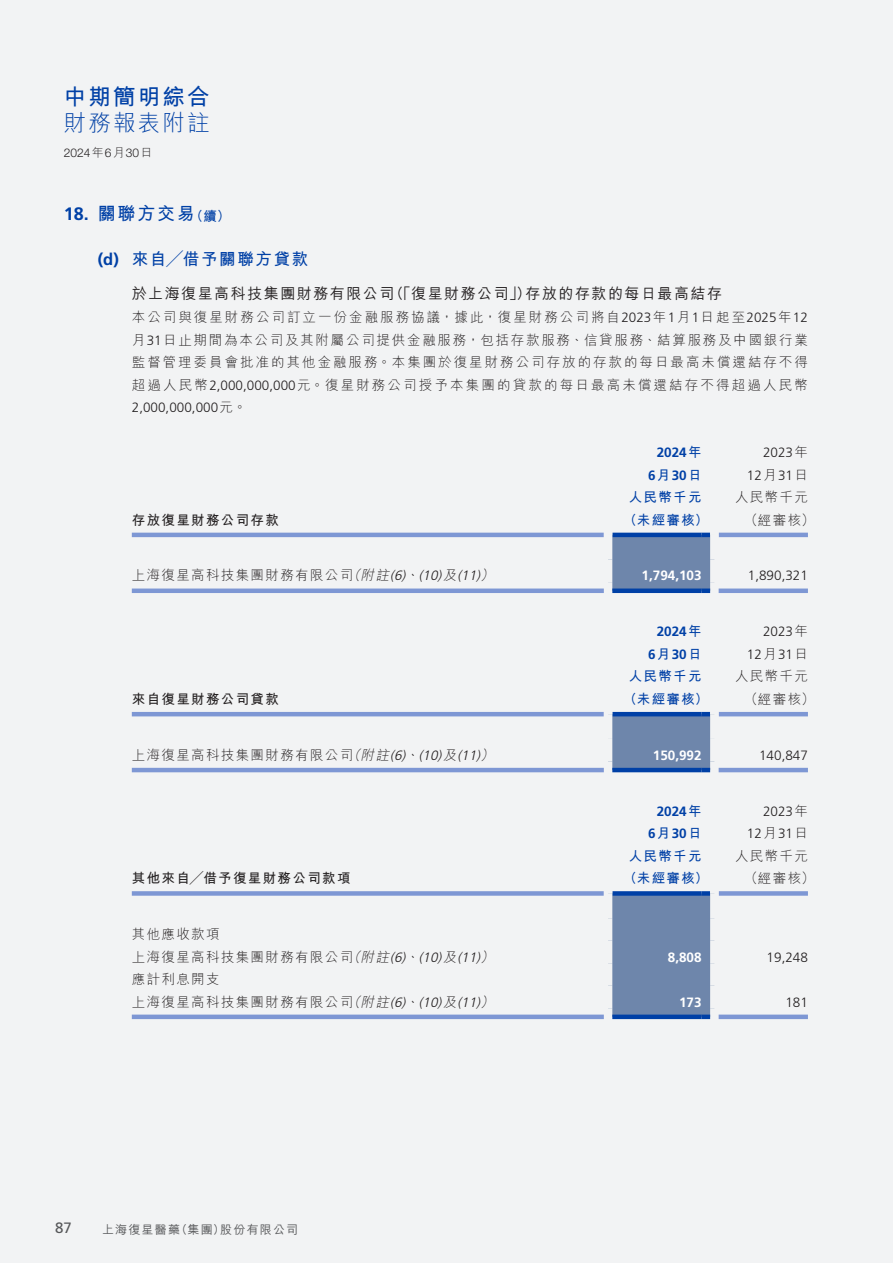
<style>
.page{position:relative;width:893px;height:1263px;background:#f2f3f4}
.page>*{position:absolute;margin:0;border:0;box-sizing:border-box;transform-origin:0 0}
.t1{font:700 22.5px "M Hei HK";letter-spacing:.095em;color:#0040a6}
.t2{font:300 22.5px "M Hei HK";letter-spacing:.095em;color:#0040a6}
.t3{font:700 18px "M Hei HK";letter-spacing:.1em;color:#0040a6}
.t4{font:700 18px "Frutiger LT Std";color:#0040a6}
.t5{font:700 16.5px "M Hei HK";letter-spacing:.1em;color:#0040a6}
.t6{font:700 16.5px "Frutiger LT Std";color:#0040a6}
.t7{font:500 15px "M Hei HK";letter-spacing:.1em;color:#231f20}
.t8{font:15px "Frutiger LT Std";color:#57585a}
.t9{font:300 13.5px/22.5px "M Hei HK";letter-spacing:.1em;color:#231f20;text-align:justify}
.t10{font:300 13.5px/22.5px "Frutiger LT Std";color:#231f20;text-align:right}
.t11{font:italic 300 13.5px "Frutiger LT Std";color:#231f20}
.t12{font:700 13.5px "M Hei HK";letter-spacing:.1em;color:#0040a6}
.t13{font:700 13.5px "M Hei HK";letter-spacing:.1em;color:#231f20}
.t14{font:700 13.5px/22.5px "Frutiger LT Std";color:#0040a6;text-align:right}
.t15{font:italic 300 13.5px "M Hei HK";color:#231f20}
.t16{font:700 13.5px "Frutiger LT Std";color:#fff}
.t17{font:500 12px "M Hei HK";letter-spacing:.1em;color:#57585a}
.t18{font:300 12px "Helvetica Neue LT Std";color:#231f20}
.s1{font-family:"M Hei HK"}
.s2{font-family:"Frutiger LT Std"}
</style>
<div class="page">
<hr style="left:132px;top:533px;width:472px;height:4px;background:#7e97d4">
<hr style="left:719px;top:533px;width:89px;height:4px;background:#7e97d4">
<svg style="left:612px;top:533px;width:98px;height:55px;background:#6681aa"></svg>
<div style="left:132px;top:588px;width:472px;height:5px;background:#7e97d4"></div>
<div style="left:719px;top:588px;width:89px;height:5px;background:#7e97d4"></div>
<div style="left:612px;top:588px;width:90px;height:5px;background:#0040a6"></div>
<div style="left:702px;top:588px;width:8px;height:5px;background:#0040a6"></div>
<hr style="left:132px;top:712px;width:472px;height:4px;background:#7e97d4">
<hr style="left:719px;top:712px;width:89px;height:4px;background:#7e97d4">
<hr style="left:132px;top:768px;width:472px;height:4px;background:#7e97d4">
<hr style="left:719px;top:768px;width:89px;height:4px;background:#7e97d4">
<svg style="left:608px;top:712px;width:106px;height:60px;background:#6985af"></svg>
<div style="left:612px;top:896px;width:98px;height:118px;background:#6e86ab"></div>
<div style="left:132px;top:891px;width:472px;height:5px;background:#7e97d4"></div>
<div style="left:719px;top:891px;width:89px;height:5px;background:#7e97d4"></div>
<div style="left:612px;top:891px;width:90px;height:5px;background:#0040a6"></div>
<div style="left:702px;top:891px;width:8px;height:5px;background:#0040a6"></div>
<div style="left:132px;top:1014px;width:472px;height:5px;background:#7e97d4"></div>
<div style="left:719px;top:1014px;width:89px;height:5px;background:#7e97d4"></div>
<div style="left:612px;top:1014px;width:90px;height:5px;background:#0040a6"></div>
<div style="left:702px;top:1014px;width:8px;height:5px;background:#0040a6"></div>
<h1 class="t1" style="left:64px;top:81px;width:147px">中期簡明綜合</h1>
<h1 class="t2" style="left:64px;top:111px;width:147px">財務報表附註</h1>
<p class="t18" style="left:64px;top:146px;width:90px">2024<span class="s1">年</span>6<span class="s1">月</span>30<span class="s1">日</span></p>
<h2 class="t4" style="left:64px;top:203px;width:27px">18.</h2>
<h2 class="t3" style="left:98px;top:200px;width:99px">關聯方交易</h2>
<p class="t12" style="left:190px;top:206px;width:42px">（續(</p>
<p class="t6" style="left:98px;top:250px;width:23px">d( )</p>
<p class="t5" style="left:132px;top:247px;width:178px">來自╱借予關聯方貸款</p>
<p class="t7" style="left:132px;top:283px;width:264px">於上海復星高科技集團財務有限公司</p>
<p class="t9" style="left:132px;top:306px;width:678px">本公司與復星財務公司訂立一份金融服務協議，據此，復星財務公司將自<span class="s2">2023</span>年<span class="s2">1</span>月<span class="s2">1</span>日起至<span class="s2">2025</span>年<span class="s2">12</span>月<span class="s2">31</span>日止期間為本公司及其附屬公司提供金融服務，包括存款服務、信貸服務、結算服務及中國銀行業監督管理委員會批准的其他金融服務。本集團於復星財務公司存放的存款的每日最高未償還結存不得超過人民幣<span class="s2">2,000,000,000</span>元。復星財務公司授予本集團的貸款的每日最高未償還結存不得超過人民幣</p>
<p class="t10" style="left:132px;top:396px;width:116px">2,000,000,000<span class="s1">元。</span></p>
<p class="t14" style="left:648px;top:441px;width:55px">2024<span class="s1">年<br></span>6<span class="s1">月</span>30<span class="s1">日</span></p>
<p class="t10" style="left:747px;top:441px;width:63px">2023<span class="s1">年<br></span>12<span class="s1">月</span>31<span class="s1">日</span></p>
<p class="t9" style="left:735px;top:486px;width:74px">人民幣千元</p>
<p class="t7" style="left:389px;top:283px;width:144px">（「復星財務公司」）</p>
<p class="t7" style="left:526px;top:283px;width:198px">存放的存款的每日最高結存</p>
<p class="t12" style="left:629px;top:487px;width:74px">人民幣千元</p>
<p class="t13" style="left:132px;top:510px;width:149px">存放復星財務公司存款</p>
<p class="t12" style="left:623px;top:510px;width:87px">（未經審核）</p>
<p class="t9" style="left:744px;top:508px;width:72px">（經審核(</p>
<p class="t9" style="left:132px;top:564px;width:223px">上海復星高科技集團財務有限公司</p>
<p class="t15" style="left:347px;top:569px;width:18px">（</p>
<p class="t15" style="left:476px;top:569px;width:22px">(<span class="s2">(</span></p>
<p class="t15" style="left:361px;top:569px;width:46px">附註 <span class="s2">6(</span></p>
<p class="t11" style="left:438px;top:568px;width:44px"><span class="s1">及</span>) 11</p>
<p class="t11" style="left:402px;top:568px;width:26px">)<span class="s1">、</span>(</p>
<p class="t11" style="left:457px;top:568px;width:9px">)</p>
<p class="t11" style="left:423px;top:568px;width:20px">10</p>
<p class="t16" style="left:642px;top:568px;width:62px">1,794,103</p>
<p class="t10" style="left:748px;top:565px;width:62px">1,890,321</p>
<p class="t14" style="left:648px;top:620px;width:55px">2024<span class="s1">年<br></span>6<span class="s1">月</span>30<span class="s1">日</span></p>
<p class="t10" style="left:747px;top:621px;width:63px">2023<span class="s1">年<br></span>12<span class="s1">月</span>31<span class="s1">日</span></p>
<p class="t9" style="left:735px;top:665px;width:74px">人民幣千元</p>
<p class="t12" style="left:629px;top:666px;width:74px">人民幣千元</p>
<p class="t13" style="left:132px;top:689px;width:149px">來自復星財務公司貸款</p>
<p class="t12" style="left:623px;top:689px;width:87px">（未經審核）</p>
<p class="t9" style="left:744px;top:687px;width:72px">（經審核(</p>
<p class="t9" style="left:132px;top:743px;width:223px">上海復星高科技集團財務有限公司</p>
<p class="t15" style="left:347px;top:748px;width:18px">（</p>
<p class="t15" style="left:476px;top:748px;width:22px">(<span class="s2">(</span></p>
<p class="t15" style="left:361px;top:748px;width:46px">附註 <span class="s2">6(</span></p>
<p class="t11" style="left:438px;top:747px;width:44px"><span class="s1">及</span>) 11</p>
<p class="t11" style="left:402px;top:747px;width:26px">)<span class="s1">、</span>(</p>
<p class="t11" style="left:457px;top:747px;width:9px">)</p>
<p class="t11" style="left:423px;top:747px;width:20px">10</p>
<p class="t16" style="left:653px;top:747px;width:50px">150,992</p>
<p class="t10" style="left:759px;top:744px;width:50px">140,847</p>
<p class="t14" style="left:648px;top:800px;width:55px">2024<span class="s1">年<br></span>6<span class="s1">月</span>30<span class="s1">日</span></p>
<p class="t10" style="left:747px;top:800px;width:63px">2023<span class="s1">年<br></span>12<span class="s1">月</span>31<span class="s1">日</span></p>
<p class="t9" style="left:735px;top:844px;width:74px">人民幣千元</p>
<p class="t12" style="left:629px;top:846px;width:74px">人民幣千元</p>
<p class="t13" style="left:132px;top:868px;width:220px">其他來自╱借予復星財務公司款項</p>
<p class="t12" style="left:623px;top:868px;width:87px">（未經審核）</p>
<p class="t9" style="left:744px;top:867px;width:72px">（經審核(</p>
<p class="t9" style="left:132px;top:922px;width:89px">其他應收款項</p>
<p class="t9" style="left:132px;top:945px;width:223px">上海復星高科技集團財務有限公司應計利息開支</p>
<p class="t15" style="left:347px;top:950px;width:18px">（</p>
<p class="t15" style="left:476px;top:950px;width:22px">(<span class="s2">(</span></p>
<p class="t15" style="left:361px;top:950px;width:46px">附註 <span class="s2">6(</span></p>
<p class="t11" style="left:438px;top:949px;width:44px"><span class="s1">及</span>) 11</p>
<p class="t11" style="left:402px;top:949px;width:26px">)<span class="s1">、</span>(</p>
<p class="t11" style="left:457px;top:949px;width:9px">)</p>
<p class="t11" style="left:423px;top:949px;width:20px">10</p>
<p class="t16" style="left:668px;top:949px;width:35px">8,808</p>
<p class="t10" style="left:767px;top:946px;width:43px">19,248</p>
<p class="t9" style="left:132px;top:990px;width:223px">上海復星高科技集團財務有限公司</p>
<p class="t15" style="left:347px;top:995px;width:18px">（</p>
<p class="t15" style="left:476px;top:995px;width:22px">(<span class="s2">(</span></p>
<p class="t15" style="left:361px;top:995px;width:46px">附註 <span class="s2">6(</span></p>
<p class="t11" style="left:438px;top:994px;width:44px"><span class="s1">及</span>) 11</p>
<p class="t11" style="left:402px;top:994px;width:26px">)<span class="s1">、</span>(</p>
<p class="t11" style="left:457px;top:994px;width:9px">)</p>
<p class="t11" style="left:423px;top:994px;width:20px">10</p>
<p class="t16" style="left:679px;top:994px;width:24px">173</p>
<p class="t10" style="left:785px;top:991px;width:24px">181</p>
<p class="t8" style="left:55px;top:1219px;width:18px">87</p>
<p class="t17" style="left:176px;top:1221px;width:51px">（集團）</p>
<p class="t17" style="left:220px;top:1221px;width:79px">股份有限公司</p>
<p class="t17" style="left:102px;top:1221px;width:79px">上海復星醫藥</p>
</div>
